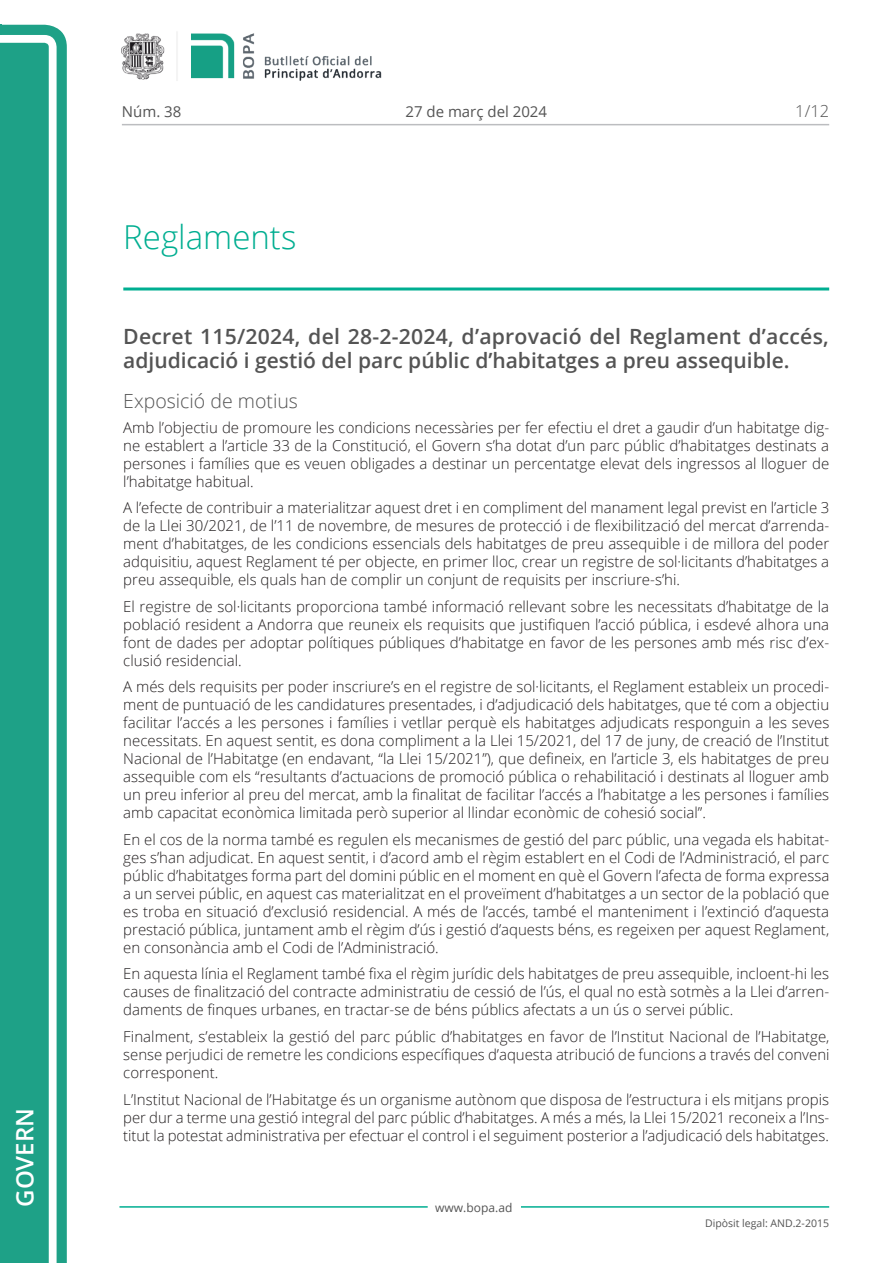
<style>
.page{position:relative;width:893px;height:1263px;background:#fff}
.page>*{position:absolute;margin:0;border:0;box-sizing:border-box;transform-origin:0 0}
.Titol_2_PAG{font:300 33px "Open Sans";color:#00ae91}
.t1{font:600 24px "Open Sans";color:#fff}
.Titol_3{font:600 21px/24px "Open Sans";color:#545454}
.Titol_5{font:300 19.5px "Open Sans";color:#545454}
.num_pagina{font:300 16.5px "Open Sans";color:#545454}
.Body_text{font:300 15px/18px "Open Sans";color:#231f20;text-align:justify}
.carrer{font:15px "Open Sans";color:#545454}
.t2{font:12px "Open Sans";color:#545454}
.t3{font:10.5px "Open Sans";color:#545454}
</style>
<div class="page">
<svg style="left:0;top:25px;width:67px;height:1238px;fill:#1ea187"></svg>
<div style="left:0;top:43px;width:49px;height:1220px;background:#1ea187"></div>
<img style="left:122px;top:32px;width:260px;height:49px">
<hr style="left:119px;top:1206px;width:309px;height:2px;background:#00ae91">
<hr style="left:521px;top:1206px;width:308px;height:2px;background:#00ae91">
<hr style="left:122px;top:124px;width:707px;height:1px;background:#bcbdc0">
<hr style="left:123px;top:287px;width:706px;height:3px;background:#00ae91">
<p class="t1" style="left:8px;top:1207px;width:100px;rotate:-90deg">Govern</p>
<p class="carrer" style="left:122px;top:102px;width:61px">Núm. 38</p>
<p class="carrer" style="left:405px;top:102px;width:143px">27 de març del 2024</p>
<p class="Titol_2_PAG" style="left:123px;top:215px;width:175px">Reglaments</p>
<p class="num_pagina" style="left:795px;top:100px;width:35px">1/12</p>
<p class="Titol_3" style="left:123px;top:324px;width:707px">Decret 115/2024, del 28-2-2024, d’aprovació del Reglament d’accés, adjudicació i gestió del parc públic d’habitatges a preu assequible.</p>
<p class="Titol_5" style="left:123px;top:387px;width:176px">Exposició de motius</p>
<p class="Body_text" style="left:123px;top:418px;width:707px">Amb l’objectiu de promoure les condicions necessàries per fer efectiu el dret a gaudir d’un habitatge dig&shy;ne establert a l’article 33 de la Constitució, el Govern s’ha dotat d’un parc públic d’habitatges destinats a persones i famílies que es veuen obligades a destinar un percentatge elevat dels ingressos al lloguer de l’habitatge habitual.</p>
<p class="Body_text" style="left:123px;top:498px;width:707px">A l’efecte de contribuir a materialitzar aquest dret i en compliment del manament legal previst en l’article 3 de la Llei 30/2021, de l’11 de novembre, de mesures de protecció i de flexibilització del mercat d’arrenda&shy;ment d’habitatges, de les condicions essencials dels habitatges de preu assequible i de millora del poder adquisitiu, aquest Reglament té per objecte, en primer lloc, crear un registre de sol·licitants d’habitatges a preu assequible, els quals han de complir un conjunt de requisits per inscriure-s’hi.</p>
<p class="Body_text" style="left:123px;top:597px;width:707px">El registre de sol·licitants proporciona també informació rellevant sobre les necessitats d’habitatge de la població resident a Andorra que reuneix els requisits que justifiquen l’acció pública, i esdevé alhora una font de dades per adoptar polítiques públiques d’habitatge en favor de les persones amb més risc d’ex&shy;clusió residencial.</p>
<p class="Body_text" style="left:123px;top:678px;width:707px">A més dels requisits per poder inscriure’s en el registre de sol·licitants, el Reglament estableix un procedi&shy;ment de puntuació de les candidatures presentades, i d’adjudicació dels habitatges, que té com a objectiu facilitar l’accés a les persones i famílies i vetllar perquè els habitatges adjudicats responguin a les seves necessitats. En aquest sentit, es dona compliment a la Llei 15/2021, del 17 de juny, de creació de l’Institut Nacional de l’Habitatge (en endavant, “la Llei 15/2021”), que defineix, en l’article 3, els habitatges de preu assequible com els “resultants d’actuacions de promoció pública o rehabilitació i destinats al lloguer amb un preu inferior al preu del mercat, amb la finalitat de facilitar l’accés a l’habitatge a les persones i famílies amb capacitat econòmica limitada però superior al llindar econòmic de cohesió social”.</p>
<p class="Body_text" style="left:123px;top:830px;width:707px">En el cos de la norma també es regulen els mecanismes de gestió del parc públic, una vegada els habitat&shy;ges s’han adjudicat. En aquest sentit, i d’acord amb el règim establert en el Codi de l’Administració, el parc públic d’habitatges forma part del domini públic en el moment en què el Govern l’afecta de forma expressa a un servei públic, en aquest cas materialitzat en el proveïment d’habitatges a un sector de la població que es troba en situació d’exclusió residencial. A més de l’accés, també el manteniment i l’extinció d’aquesta prestació pública, juntament amb el règim d’ús i gestió d’aquests béns, es regeixen per aquest Reglament, en consonància amb el Codi de l’Administració.</p>
<p class="Body_text" style="left:123px;top:965px;width:707px">En aquesta línia el Reglament també fixa el règim jurídic dels habitatges de preu assequible, incloent-hi les causes de finalització del contracte administratiu de cessió de l’ús, el qual no està sotmès a la Llei d’arren&shy;daments de finques urbanes, en tractar-se de béns públics afectats a un ús o servei públic.</p>
<p class="Body_text" style="left:123px;top:1027px;width:708px">Finalment, s’estableix la gestió del parc públic d’habitatges en favor de l’Institut Nacional de l’Habitatge, sense perjudici de remetre les condicions específiques d’aquesta atribució de funcions a través del conveni corresponent.</p>
<p class="Body_text" style="left:123px;top:1090px;width:707px">L’Institut Nacional de l’Habitatge és un organisme autònom que disposa de l’estructura i els mitjans propis per dur a terme una gestió integral del parc públic d’habitatges. A més a més, la Llei 15/2021 reconeix a l’Ins&shy;titut la potestat administrativa per efectuar el control i el seguiment posterior a l’adjudicació dels habitatges.</p>
<p class="t2" style="left:435px;top:1199px;width:79px">www.bopa.ad</p>
<p class="t3" style="left:705px;top:1216px;width:125px">Dipòsit legal: AND.2-2015</p>
</div>
